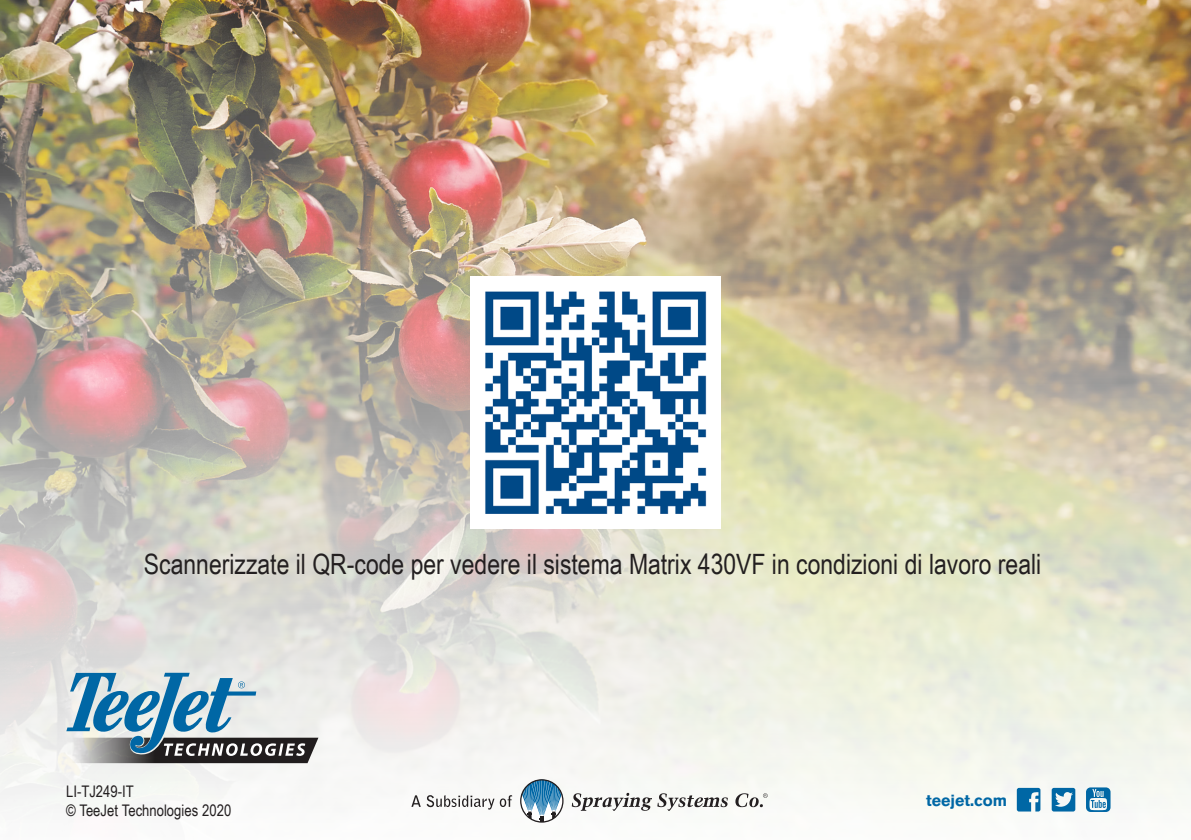
<style>
.page{position:relative;width:1191px;height:840px;background:#fff}
.page>*{position:absolute;margin:0;border:0;box-sizing:border-box;transform-origin:0 0}
.t1{font:28px "Arial Narrow";color:#231f20}
.t2{font:16px "Arial Narrow";color:#231f20}
.t3{font:700 16px "Akzidenz Grotesk Pro";color:#0067a5}
</style>
<div class="page">
<img style="left:0;top:0;width:1191px;height:823px">
<svg style="left:520px;top:778px;width:43px;height:44px"></svg>
<svg style="left:572px;top:792px;width:156px;height:18px"></svg>
<svg style="left:735px;top:792px;width:32px;height:14px"></svg>
<svg style="left:411px;top:794px;width:83px;height:15px"></svg>
<svg style="left:500px;top:794px;width:12px;height:12px"></svg>
<svg style="left:1016px;top:787px;width:24px;height:24px"></svg>
<svg style="left:1086px;top:787px;width:24px;height:24px"></svg>
<svg style="left:1051px;top:787px;width:24px;height:24px"></svg>
<svg style="left:66px;top:672px;width:252px;height:90px;background:#94acb8"></svg>
<img style="left:470px;top:277px;width:251px;height:251px">
<p class="t1" style="left:144px;top:543px;width:899px">Scannerizzate il QR-code per vedere il sistema Matrix 430VF in condizioni di lavoro reali</p>
<p class="t2" style="left:66px;top:779px;width:69px">LI-TJ249-IT</p>
<p class="t2" style="left:66px;top:798px;width:167px">© TeeJet Technologies 2020</p>
<p class="t3" style="left:926px;top:789px;width:82px">teejet.com</p>
</div>
